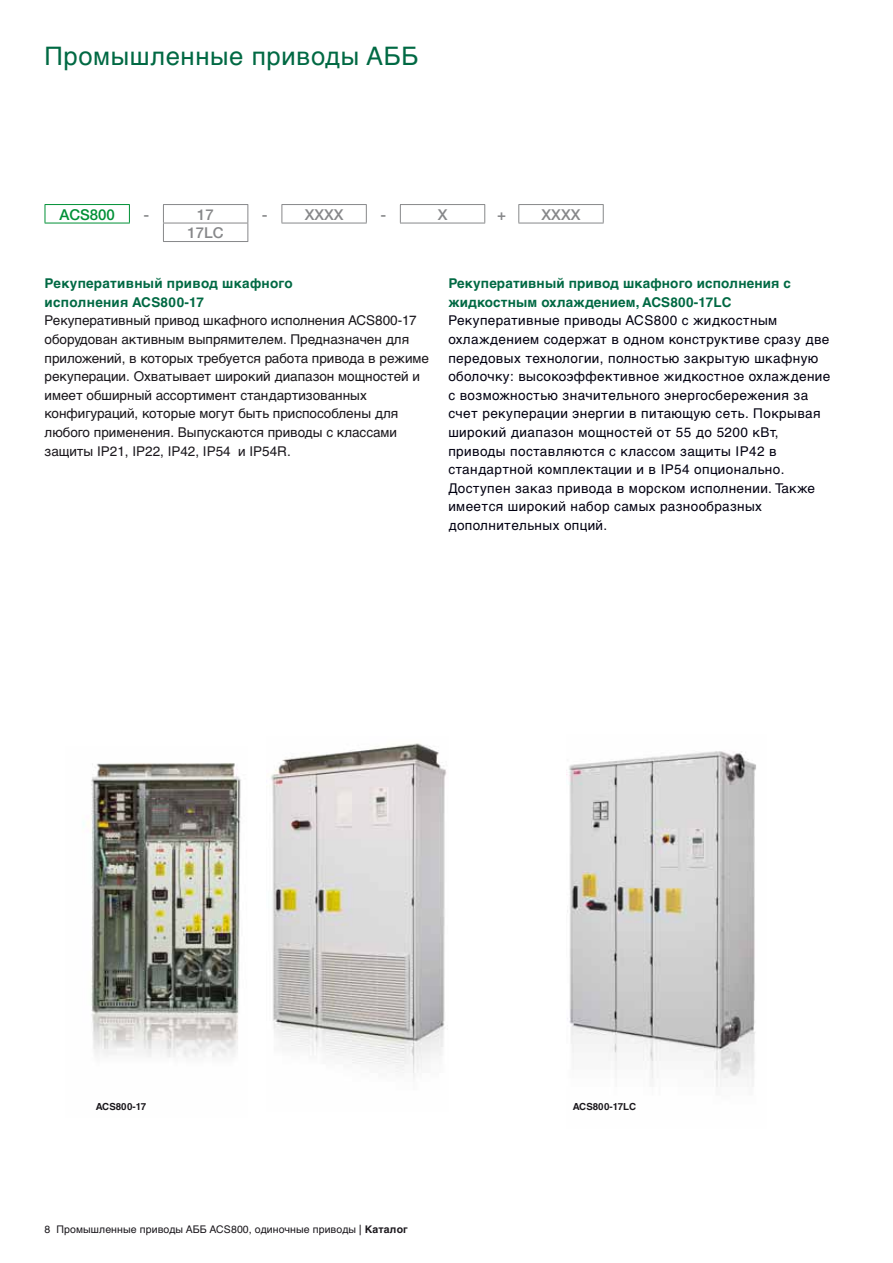
<style>
.page{position:relative;width:893px;height:1263px;background:#fff}
.page>*{position:absolute;margin:0;border:0;box-sizing:border-box;transform-origin:0 0}
.t1{font:25.5px "Helvetica Cyr Upright";letter-spacing:.025em;color:#006943}
.t2{font:500 15px "Helvetica Neue";color:#87888a}
.t3{font:500 15px "Helvetica Neue";color:#009036}
.t4{font:13.5px/18.6px "Helvetica Cyr Upright";letter-spacing:.03em;color:#020111}
.t5{font:13.5px/18.6px "Helvetica Cyr Upright";color:#1a171c}
.t6{font:700 13.5px/18.6px "Helvetica Cyr";letter-spacing:.01em;color:#006943}
.t7{font:10.5px "Helvetica Cyr Upright";letter-spacing:.01em;color:#1a171c}
.t8{font:700 9.75px "Helvetica Cyr";color:#1a171c}
.s1{font-family:"Helvetica Cyr";font-weight:700}
</style>
<div class="page">
<img style="left:83px;top:763px;width:158px;height:295px">
<img style="left:271px;top:743px;width:176px;height:335px">
<img style="left:567px;top:751px;width:189px;height:336px">
<hr style="left:45px;top:223px;width:85px;height:1px;background:#009036">
<hr style="left:45px;top:204px;width:85px;height:1px;background:#009036">
<svg style="left:45px;top:205px;width:1px;height:18px"></svg>
<svg style="left:129px;top:205px;width:1px;height:18px"></svg>
<hr style="left:163px;top:204px;width:85px;height:1px;background:#87888a">
<hr style="left:163px;top:223px;width:85px;height:1px;background:#87888a">
<hr style="left:163px;top:241px;width:85px;height:1px;background:#87888a">
<hr style="left:281px;top:204px;width:86px;height:1px;background:#87888a">
<svg style="left:281px;top:205px;width:1px;height:18px"></svg>
<svg style="left:366px;top:205px;width:1px;height:18px"></svg>
<svg style="left:163px;top:205px;width:1px;height:36px"></svg>
<svg style="left:247px;top:205px;width:1px;height:36px"></svg>
<hr style="left:400px;top:204px;width:85px;height:1px;background:#87888a">
<svg style="left:400px;top:205px;width:1px;height:18px"></svg>
<svg style="left:484px;top:205px;width:1px;height:18px"></svg>
<hr style="left:281px;top:223px;width:86px;height:1px;background:#87888a">
<hr style="left:518px;top:204px;width:86px;height:1px;background:#87888a">
<svg style="left:518px;top:205px;width:1px;height:18px"></svg>
<svg style="left:603px;top:205px;width:1px;height:18px"></svg>
<hr style="left:400px;top:223px;width:85px;height:1px;background:#87888a">
<hr style="left:518px;top:223px;width:86px;height:1px;background:#87888a">
<h1 class="t1" style="left:45px;top:46px;width:375px">Промышленные приводы AББ</h1>
<p class="t3" style="left:59px;top:209px;width:57px">ACS800</p>
<p class="t2" style="left:143px;top:209px;width:7px">-</p>
<p class="t2" style="left:197px;top:209px;width:18px">17</p>
<p class="t2" style="left:262px;top:209px;width:7px">-</p>
<p class="t2" style="left:305px;top:209px;width:40px">XXXX</p>
<p class="t2" style="left:380px;top:209px;width:7px">-</p>
<p class="t2" style="left:438px;top:209px;width:11px">X</p>
<p class="t2" style="left:497px;top:209px;width:10px">+</p>
<p class="t2" style="left:541px;top:209px;width:40px">XXXX</p>
<p class="t2" style="left:188px;top:227px;width:38px">17LC</p>
<p class="t6" style="left:45px;top:276px;width:250px">Рекуперативный привод шкафного исполнения ACS800-17</p>
<p class="t5" style="left:45px;top:313px;width:386px">Рекуперативный привод шкафного исполнения ACS800-17 оборудован активным выпрямителем. Предназначен для приложений, в которых требуется работа привода в режиме рекуперации. Охватывает широкий диапазон мощностей и имеет обширный ассортимент стандартизованных конфигураций, которые могут быть приспособлены для любого применения. Выпускаются приводы с классами защиты IP21, IP22, IP42, IP54 и IP54R.</p>
<p class="t6" style="left:448px;top:276px;width:344px">Рекуперативный привод шкафного исполнения с жидкостным охлаждением, ACS800-17LC</p>
<p class="t4" style="left:448px;top:313px;width:383px">Рекуперативные приводы ACS800 с жидкостным охлаждением содержат в одном конструктиве сразу две передовых технологии, полностью закрытую шкафную оболочку: высокоэффективное жидкостное охлаждение с возможностью значительного энергосбережения за счет рекуперации энергии в питающую сеть. Покрывая широкий диапазон мощностей от 55 до 5200 кВт, приводы поставляются с классом защиты IP42 в стандартной комплектации и в IP54 опционально.<br>Доступен заказ привода в морском исполнении. Также имеется широкий набор самых разнообразных дополнительных опций.</p>
<p class="t8" style="left:96px;top:1103px;width:52px">ACS800-17</p>
<p class="t8" style="left:573px;top:1103px;width:65px">ACS800-17LC</p>
<p class="t7" style="left:45px;top:1226px;width:365px">8 Промышленные приводы AББ ACS800, одиночные приводы | <span class="s1">Kаталог</span></p>
</div>
